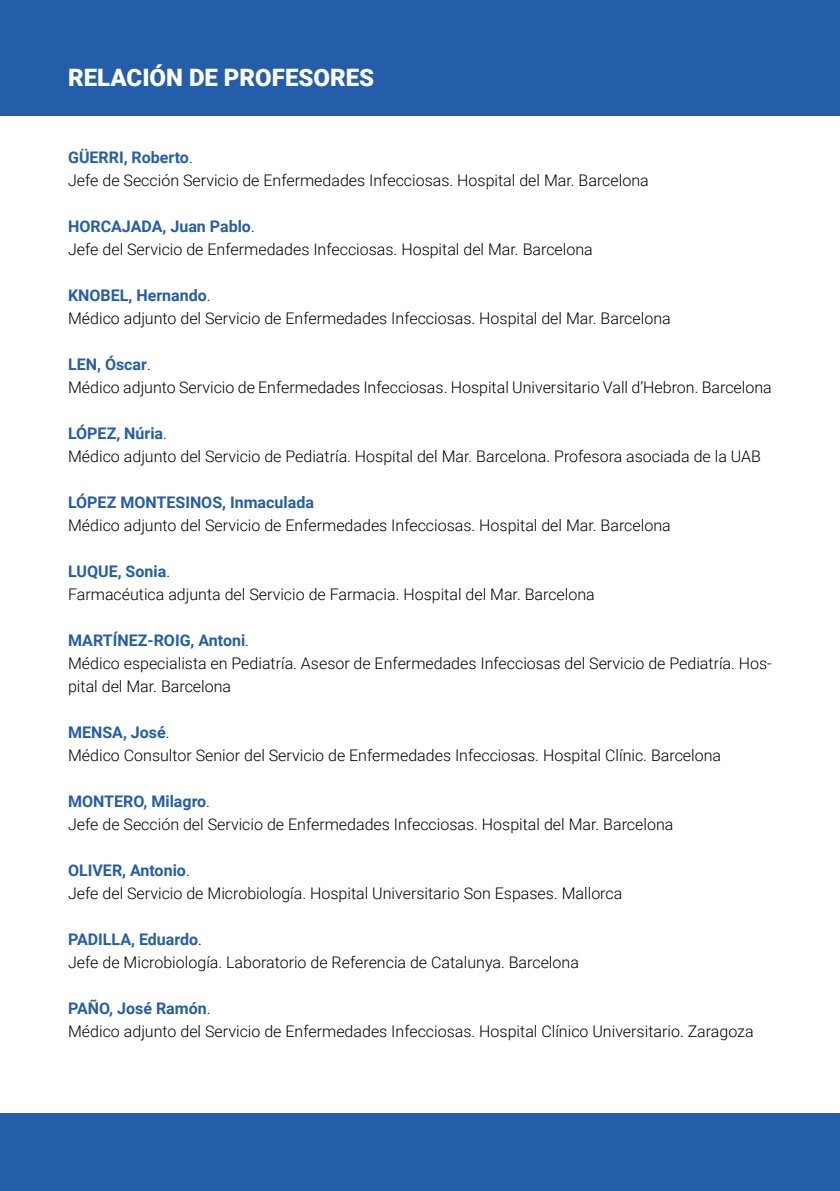
<style>
.page{position:relative;width:840px;height:1191px;background:#fff}
.page>*{position:absolute;margin:0;border:0;box-sizing:border-box;transform-origin:0 0}
.t1{font:900 24px "Roboto";color:#fff}
.t2{font:300 16px/23px "Roboto";color:#000}
.t3{font:700 16px "Roboto";color:#245eaa}
.s1{font-weight:700;color:#245eaa}
</style>
<div class="page">
<div style="left:0;top:0;width:839px;height:116px;background:#245eaa"></div>
<div style="left:0;top:1113px;width:839px;height:78px;background:#245eaa"></div>
<h1 class="t1" style="left:68px;top:61px;width:307px">RELACIÓN DE PROFESORES</h1>
<p class="t2" style="left:68px;top:145px;width:581px"><span class="s1">GÜERRI, Roberto</span>.<br>Jefe de Sección Servicio de Enfermedades Infecciosas. Hospital del Mar. Barcelona</p>
<p class="t2" style="left:68px;top:214px;width:526px"><span class="s1">HORCAJADA, Juan Pablo</span>.<br>Jefe del Servicio de Enfermedades Infecciosas. Hospital del Mar. Barcelona</p>
<p class="t2" style="left:68px;top:283px;width:603px"><span class="s1">KNOBEL, Hernando</span>.<br>Médico adjunto del Servicio de Enfermedades Infecciosas. Hospital del Mar. Barcelona</p>
<p class="t2" style="left:68px;top:352px;width:704px"><span class="s1">LEN, Óscar</span>.<br>Médico adjunto Servicio de Enfermedades Infecciosas. Hospital Universitario Vall d’Hebron. Barcelona</p>
<p class="t2" style="left:68px;top:421px;width:694px"><span class="s1">LÓPEZ, Núria</span>.<br>Médico adjunto del Servicio de Pediatría. Hospital del Mar. Barcelona. Profesora asociada de la UAB</p>
<p class="t3" style="left:68px;top:491px;width:247px">LÓPEZ MONTESINOS, Inmaculada</p>
<p class="t2" style="left:68px;top:513px;width:603px">Médico adjunto del Servicio de Enfermedades Infecciosas. Hospital del Mar. Barcelona</p>
<p class="t2" style="left:68px;top:559px;width:528px"><span class="s1">LUQUE, Sonia</span>.<br>Farmacéutica adjunta del Servicio de Farmacia. Hospital del Mar. Barcelona</p>
<p class="t2" style="left:68px;top:628px;width:704px"><span class="s1">MARTÍNEZ-ROIG, Antoni</span>.<br>Médico especialista en Pediatría. Asesor de Enfermedades Infecciosas del Servicio de Pediatría. Hos&shy;pital del Mar. Barcelona</p>
<p class="t2" style="left:68px;top:720px;width:654px"><span class="s1">MENSA, José</span>.<br>Médico Consultor Senior del Servicio de Enfermedades Infecciosas. Hospital Clínic. Barcelona</p>
<p class="t2" style="left:68px;top:789px;width:606px"><span class="s1">MONTERO, Milagro</span>.<br>Jefe de Sección del Servicio de Enfermedades Infecciosas. Hospital del Mar. Barcelona</p>
<p class="t2" style="left:68px;top:858px;width:555px"><span class="s1">OLIVER, Antonio</span>.<br>Jefe del Servicio de Microbiología. Hospital Universitario Son Espases. Mallorca</p>
<p class="t2" style="left:68px;top:927px;width:512px"><span class="s1">PADILLA, Eduardo</span>.<br>Jefe de Microbiología. Laboratorio de Referencia de Catalunya. Barcelona</p>
<p class="t2" style="left:68px;top:996px;width:686px"><span class="s1">PAÑO, José Ramón</span>.<br>Médico adjunto del Servicio de Enfermedades Infecciosas. Hospital Clínico Universitario. Zaragoza</p>
</div>
